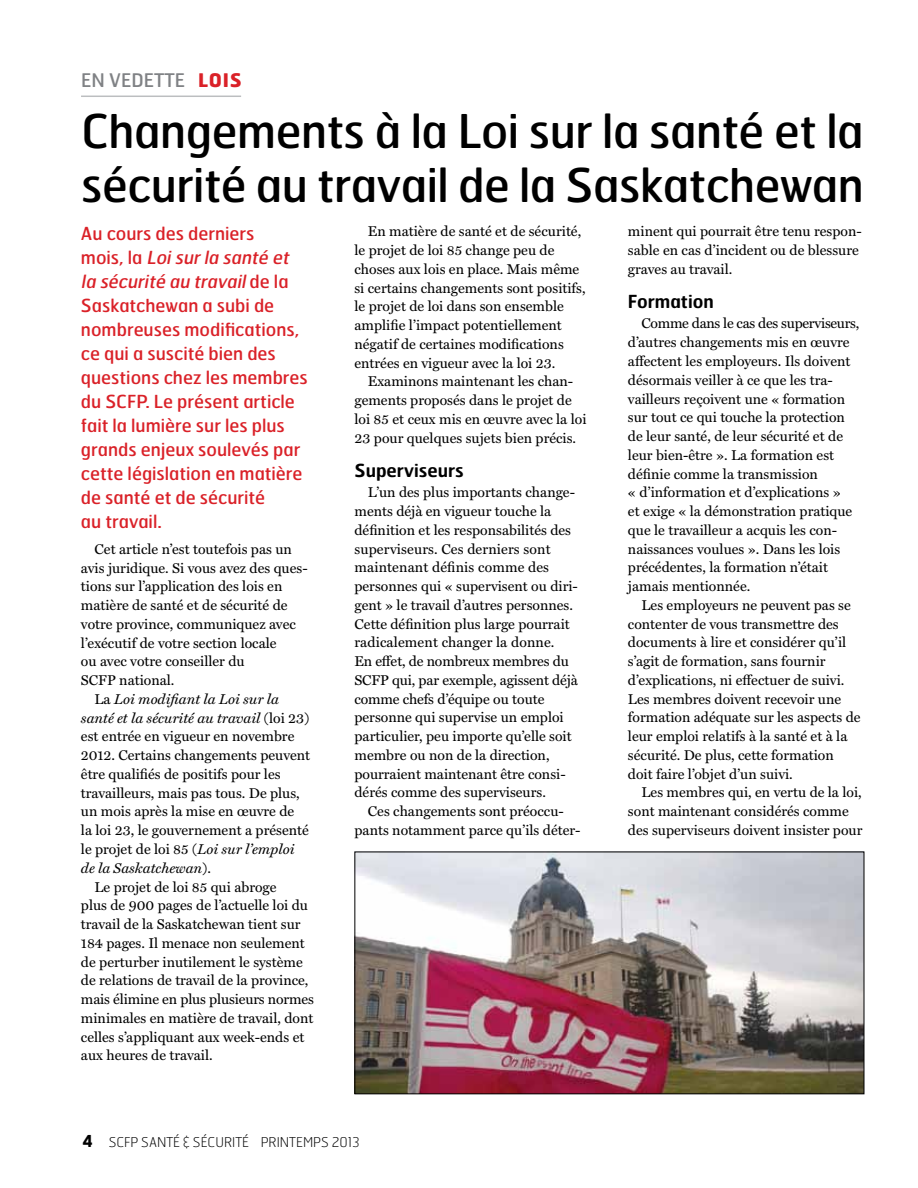
<style>
.page{position:relative;width:918px;height:1188px;background:#fff}
.page>*{position:absolute;margin:0;border:0;box-sizing:border-box;transform-origin:0 0}
.t1{font:46.5px/54px "Hermes FB";letter-spacing:-.01em;color:#000}
.t2{font:18.75px "Hermes FB";color:#808285}
.t3{font:18px/24px "Hermes FB";color:#da2128}
.t4{font:600 18px "Hermes FB";color:#000}
.t5{font:14.25px/18.8px "Miller Text";color:#000}
.t6{font:italic 14.25px "Miller Text";color:#000}
.t7{font:100 13.5px "Hermes FB";color:#000}
.s1{font-weight:700;color:#da2128}
.s2{font-style:italic}
.s3{font-style:normal}
.s4{font-weight:700;font-size:16.5px}
</style>
<div class="page">
<hr style="left:81px;top:96px;width:160px;height:1px;background:#bcbec0">
<img style="left:356px;top:854px;width:506px;height:238px">
<div style="left:354px;top:852px;width:510px;height:242px;border:1px solid #000"></div>
<h2 class="t2" style="left:81px;top:68px;width:162px">en vedette <span class="s1">Lois</span></h2>
<h1 class="t1" style="left:81px;top:103px;width:784px">Changements à la Loi sur la santé et la sécurité au travail de la Saskatchewan</h1>
<p class="t3" style="left:81px;top:221px;width:228px">Au cours des derniers<br>m o i s , l a <span class="s2">Loisurla santé et la sécurité au travail</span>d e l a<br>Saskatchewan a subi de nombreuses modifications, ce qui a suscité bien des questions chez les membres du SCFP. Le présent article fait la lumière sur les plus grands enjeux soulevés par cette législation en matière de santé et de sécurité<br>au travail.</p>
<p class="t5" style="left:94px;top:540px;width:199px">Cet article n’est toutefois pas un</p>
<p class="t5" style="left:81px;top:559px;width:228px">avis juridique. Si vous avez des ques-</p>
<p class="t5" style="left:81px;top:578px;width:203px">tions sur l’application des lois en</p>
<p class="t5" style="left:81px;top:596px;width:208px">matière de santé et de sécurité de</p>
<p class="t5" style="left:81px;top:615px;width:216px">votre province, communiquez avec</p>
<p class="t5" style="left:81px;top:634px;width:197px">l’exécutif de votre section locale</p>
<p class="t5" style="left:81px;top:653px;width:165px">ou avec votre conseiller du</p>
<p class="t5" style="left:81px;top:671px;width:95px">SCFP national.</p>
<p class="t6" style="left:94px;top:691px;width:186px"><span class="s3">La</span> Loi modifiant la Loi sur la</p>
<p class="t6" style="left:81px;top:710px;width:230px">santé et la sécurité au travail <span class="s3">(loi 23)</span></p>
<p class="t5" style="left:81px;top:728px;width:215px">est entrée en vigueur en novembre</p>
<p class="t5" style="left:81px;top:746px;width:231px">2012. Certains changements peuvent</p>
<p class="t5" style="left:81px;top:765px;width:201px">être qualifiés de positifs pour les</p>
<p class="t5" style="left:81px;top:784px;width:220px">travailleurs, mais pas tous. De plus,</p>
<p class="t5" style="left:81px;top:803px;width:215px">un mois après la mise en œuvre de</p>
<p class="t5" style="left:81px;top:821px;width:229px">la loi 23, le gouvernement a présenté</p>
<p class="t5" style="left:81px;top:840px;width:215px">le projet de loi 85 (<span class="s2">Loi sur l’emploi</span></p>
<p class="t6" style="left:81px;top:860px;width:132px">de la Saskatchewan<span class="s3">).</span></p>
<p class="t5" style="left:94px;top:878px;width:184px">Le projet de loi 85 qui abroge</p>
<p class="t5" style="left:81px;top:896px;width:229px">plus de 900 pages de l’actuelle loi du</p>
<p class="t5" style="left:81px;top:915px;width:221px">travail de la Saskatchewan tient sur</p>
<p class="t5" style="left:81px;top:934px;width:225px">184 pages. Il menace non seulement</p>
<p class="t5" style="left:81px;top:953px;width:223px">de perturber inutilement le système</p>
<p class="t5" style="left:81px;top:971px;width:229px">de relations de travail de la province,</p>
<p class="t5" style="left:81px;top:990px;width:235px">mais élimine en plus plusieurs normes</p>
<p class="t5" style="left:81px;top:1009px;width:234px">minimales en matière de travail, dont</p>
<p class="t5" style="left:81px;top:1028px;width:225px">celles s’appliquant aux week-ends et</p>
<p class="t5" style="left:81px;top:1046px;width:133px">aux heures de travail.</p>
<p class="t5" style="left:354px;top:222px;width:233px;text-indent:13px">En matière de santé et de sécurité, le projet de loi 85 change peu de choses aux lois en place. Mais même si certains changements sont positifs, le projet de loi dans son ensemble amplifie l’impact potentiellement négatif de certaines modifications entrées en vigueur avec la loi 23.</p>
<p class="t5" style="left:354px;top:372px;width:234px;text-indent:13px">Examinons maintenant les chan&shy;gements proposés dans le projet de loi 85 et ceux mis en œuvre avec la loi 23 pour quelques sujets bien précis.</p>
<p class="t4" style="left:354px;top:459px;width:111px">Superviseurs</p>
<p class="t5" style="left:354px;top:483px;width:225px;text-indent:13px">L’un des plus importants change&shy;ments déjà en vigueur touche la définition et les responsabilités des superviseurs. Ces derniers sont maintenant définis comme des personnes qui « supervisent ou diri&shy;gent » le travail d’autres personnes.<br>Cette définition plus large pourrait radicalement changer la donne.<br>En effet, de nombreux membres du SCFP qui, par exemple, agissent déjà comme chefs d’équipe ou toute personne qui supervise un emploi particulier, peu importe qu’elle soit membre ou non de la direction, pourraient maintenant être consi&shy;dérés comme des superviseurs.</p>
<p class="t5" style="left:354px;top:802px;width:228px;text-align:center">Ces changements sont préoccu&shy;pants notamment parce qu’ils déter-</p>
<p class="t5" style="left:628px;top:222px;width:235px">minent qui pourrait être tenu respon&shy;sable en cas d’incident ou de blessure graves au travail.</p>
<p class="t4" style="left:628px;top:290px;width:87px">Formation</p>
<p class="t5" style="left:628px;top:315px;width:233px;text-indent:13px">Comme dans le cas des superviseurs, d’autres changements mis en œuvre affectent les employeurs. Ils doivent désormais veiller à ce que les tra&shy;vailleurs reçoivent une « formation sur tout ce qui touche la protection de leur santé, de leur sécurité et de leur bien-être ». La formation est définie comme la transmission<br>« d’information et d’explications »<br>et exige « la démonstration pratique que le travailleur a acquis les con&shy;naissances voulues ». Dans les lois précédentes, la formation n’était jamais mentionnée.</p>
<p class="t5" style="left:628px;top:596px;width:234px;text-indent:13px">Les employeurs ne peuvent pas se contenter de vous transmettre des documents à lire et considérer qu’il s’agit de formation, sans fournir d’explications, ni effectuer de suivi.<br>Les membres doivent recevoir une formation adéquate sur les aspects de leur emploi relatifs à la santé et à la sécurité. De plus, cette formation doit faire l’objet d’un suivi.</p>
<p class="t5" style="left:628px;top:783px;width:236px;text-indent:13px">Les membres qui, en vertu de la loi, sont maintenant considérés comme des superviseurs doivent insister pour</p>
<p class="t7" style="left:82px;top:1133px;width:194px"><span class="s4">4</span> SCFP SANTÉ &amp; SÉCURITÉ PRINT</p>
<p class="t7" style="left:296px;top:1133px;width:65px">EMPS 2013</p>
</div>
